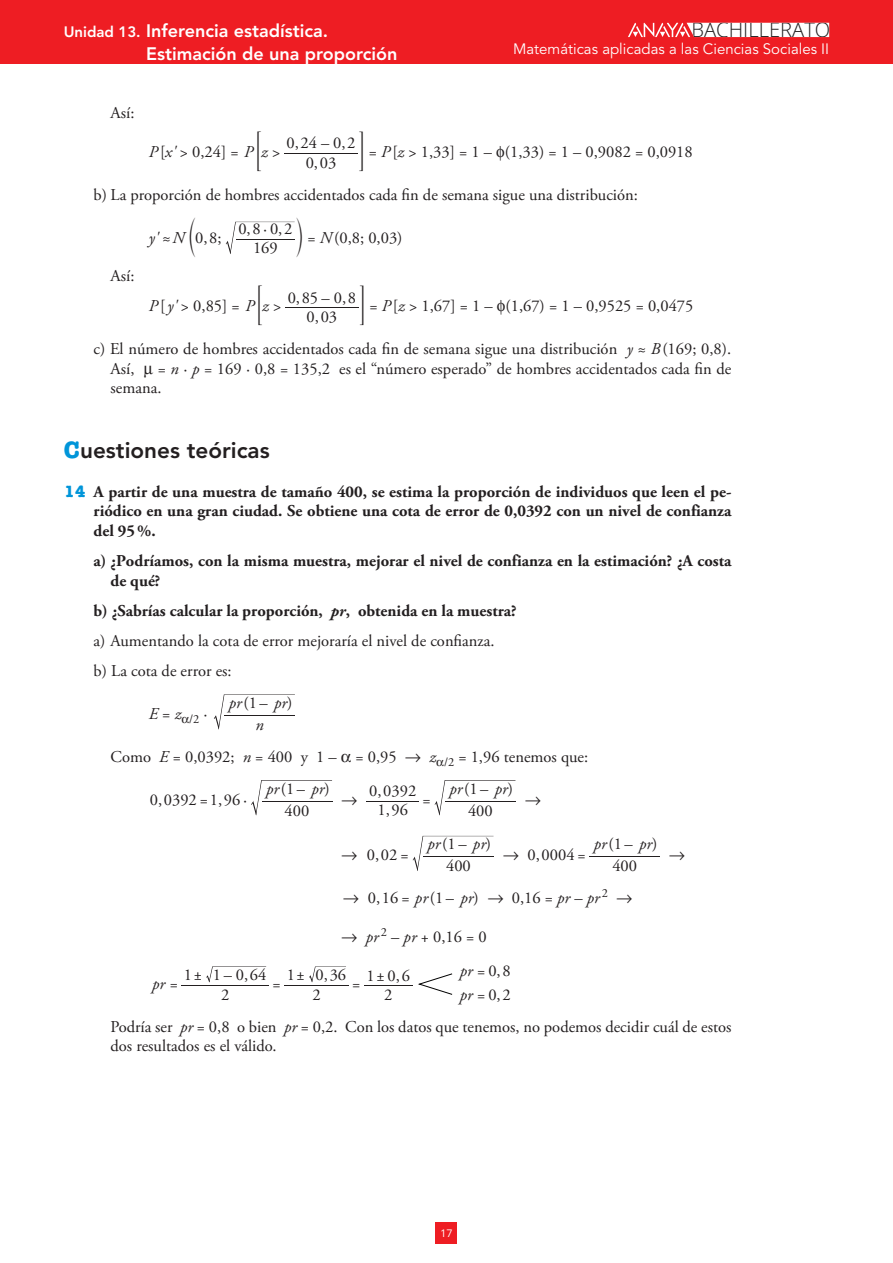
<style>
.page{position:relative;width:893px;height:1263px;background:#fff}
.page>*{position:absolute;margin:0;border:0;box-sizing:border-box;transform-origin:0 0}
.t1{font:800 22.5px "Avenir LT Std";color:#231f20}
.t2{font:300 20.25px "Open Sans";color:#231f20}
.t3{font:800 18px "Avenir LT Std";color:#fff}
.t4{font:16.5px/19.5px "Adobe Garamond Pro";color:#231f20}
.t5{font:700 16.5px/19.5px "Adobe Garamond Pro";color:#231f20;text-align:justify}
.t6{font:italic 16.5px/21.5px "Adobe Garamond Pro";color:#231f20;text-align:center}
.t7{font:16.5px "Anaya Math 1";color:#231f20}
.t8{font:16.35px "MM Variable B";color:#231f20}
.t9{font:16.2px "MM Variable A";color:#231f20;scale:1.04 1}
.t10{font:15px "Avenir LT Std";color:#fff}
.t11{font:10.5px "Open Sans";color:#fff}
.s1{font-size:15px}
.s2{font-family:"Adobe Garamond Pro";font-size:16.5px}
.s3{font-family:"MM Variable B";font-size:16.35px}
.s4{font-style:italic}
.s5{font-style:normal}
.s6{font-family:"MM Variable A";font-size:16.2px}
.s7{font-family:"American Typewriter Std";font-weight:700;font-size:24px;color:#0095d9}
.s8{font-family:"American Typewriter Std";color:#0095d9}
.s9{font-weight:700}
.s10{font-weight:700;font-style:italic}
.s11{font-family:"Anaya Math 1"}
</style>
<div class="page">
<div style="left:0;top:0;width:893px;height:64px;background:#ee1d23"></div>
<svg style="left:628px;top:22px;width:201px;height:15px"></svg>
<div style="left:436px;top:1222px;width:21px;height:21px;background:#ee1d23"></div>
<hr style="left:284px;top:153px;width:74px;height:1px;background:#231f20">
<svg style="left:226px;top:221px;width:69px;height:33px"></svg>
<hr style="left:236px;top:239px;width:59px;height:1px;background:#231f20">
<hr style="left:285px;top:308px;width:74px;height:1px;background:#231f20">
<svg style="left:214px;top:694px;width:81px;height:36px"></svg>
<hr style="left:224px;top:715px;width:71px;height:1px;background:#231f20">
<svg style="left:251px;top:780px;width:81px;height:36px"></svg>
<svg style="left:434px;top:780px;width:82px;height:36px"></svg>
<hr style="left:262px;top:801px;width:70px;height:1px;background:#231f20">
<hr style="left:367px;top:801px;width:52px;height:1px;background:#231f20">
<hr style="left:445px;top:801px;width:71px;height:1px;background:#231f20">
<svg style="left:412px;top:836px;width:82px;height:35px"></svg>
<hr style="left:423px;top:856px;width:71px;height:1px;background:#231f20">
<hr style="left:589px;top:856px;width:71px;height:1px;background:#231f20">
<svg style="left:206px;top:966px;width:60px;height:16px"></svg>
<svg style="left:309px;top:966px;width:37px;height:16px"></svg>
<hr style="left:181px;top:985px;width:88px;height:1px;background:#231f20">
<hr style="left:284px;top:985px;width:65px;height:1px;background:#231f20">
<hr style="left:364px;top:985px;width:48px;height:1px;background:#231f20">
<svg style="left:418px;top:973px;width:35px;height:22px"></svg>
<p class="t3" style="left:64px;top:20px;width:266px"><span class="s1">Unidad 13.</span> Inferencia estadística.</p>
<p class="t2" style="left:691px;top:16px;width:140px">BACHILLERATO</p>
<p class="t3" style="left:146px;top:43px;width:253px">Estimación de una proporción</p>
<p class="t10" style="left:513px;top:40px;width:318px">Matemáticas aplicadas a las Ciencias Sociales II</p>
<p class="t4" style="left:111px;top:104px;width:25px">Así:</p>
<p class="t8" style="left:256px;top:141px;width:25px">= <span class="s2">&gt;</span></p>
<p class="t4" style="left:358px;top:143px;width:337px"><span class="s3">G</span> = <span class="s4">P</span>[<span class="s4">z</span> &gt; 1,33] = 1 – (1,33) = 1 – 0,9082 = 0,0918</p>
<p class="t4" style="left:94px;top:185px;width:546px">b) La proporción de hombres accidentados cada fin de semana sigue una distribución:</p>
<p class="t6" style="left:149px;top:227px;width:70px">y' <span class="s5">≈</span>N <span class="s5">0 8</span></p>
<p class="t4" style="left:306px;top:134px;width:41px;text-indent:-19px">0 24 0,<br>0 03</p>
<p class="t4" style="left:321px;top:134px;width:36px">– 2</p>
<p class="t4" style="left:149px;top:142px;width:120px"><span class="s4">P</span>[<span class="s4">x'</span> &gt; 0,24] = <span class="s4">P z</span></p>
<p class="t4" style="left:295px;top:134px;width:6px">,</p>
<p class="t4" style="left:314px;top:153px;width:6px">,</p>
<p class="t9" style="left:189px;top:226px;width:8px">e</p>
<p class="t4" style="left:296px;top:228px;width:108px"><span class="s6">o</span> = <span class="s4">N</span>(0,8; 0,03)</p>
<p class="t4" style="left:238px;top:220px;width:55px">08 02</p>
<p class="t4" style="left:263px;top:220px;width:6px">·</p>
<p class="t4" style="left:247px;top:220px;width:6px">,</p>
<p class="t4" style="left:278px;top:220px;width:6px">,</p>
<p class="t4" style="left:253px;top:239px;width:26px">169</p>
<p class="t4" style="left:203px;top:228px;width:20px">, ;</p>
<p class="t4" style="left:111px;top:267px;width:25px">Así:</p>
<p class="t8" style="left:258px;top:295px;width:25px">= <span class="s2">&gt;</span></p>
<p class="t4" style="left:358px;top:297px;width:337px"><span class="s3">G</span> = <span class="s4">P</span>[<span class="s4">z</span> &gt; 1,67] = 1 – (1,67) = 1 – 0,9525 = 0,0475</p>
<p class="t4" style="left:111px;top:340px;width:622px;text-indent:-17px">c) El número de hombres accidentados cada fin de semana sigue una distribución <span class="s4">y</span> ≈ <span class="s4">B</span>(169; 0,8).<br>Así,</p>
<p class="t4" style="left:307px;top:289px;width:41px;text-indent:-19px">0 85 0,<br>0 03</p>
<p class="t4" style="left:322px;top:289px;width:36px">– 8</p>
<p class="t4" style="left:149px;top:297px;width:122px"><span class="s4">P</span>[<span class="s4">y'</span> &gt; 0,85] = <span class="s4">P z</span></p>
<p class="t4" style="left:296px;top:289px;width:6px">,</p>
<p class="t4" style="left:315px;top:308px;width:6px">,</p>
<p class="t4" style="left:111px;top:359px;width:622px;text-indent:47px">= <span class="s4">n</span> · <span class="s4">p</span> = 169 · 0,8 = 135,2 es el “número esperado” de hombres accidentados cada fin de semana.</p>
<h1 class="t1" style="left:64px;top:437px;width:207px"><span class="s7">C</span>uestiones teóricas</h1>
<p class="t5" style="left:94px;top:482px;width:639px;text-indent:-30px"><span class="s8">14</span> A partir de una muestra de tamaño 400, se estima la proporción de individuos que leen el pe&shy;riódico en una gran ciudad. Se obtiene una cota de error de 0,0392 con un nivel de confianza del 95%.</p>
<p class="t5" style="left:111px;top:551px;width:622px;text-indent:-17px">a) ¿Podríamos, con la misma muestra, mejorar el nivel de confianza en la estimación? ¿A costa de qué?</p>
<p class="t4" style="left:94px;top:596px;width:425px;line-height:30.2px"><span class="s9">b) ¿Sabrías calcular la proporción,</span> <span class="s10">pr</span><span class="s9">, obtenida en la muestra? </span>a) Aumentando la cota de error mejoraría el nivel de confianza.<br>b) La cota de error es:</p>
<p class="t6" style="left:149px;top:703px;width:60px">E <span class="s5">=</span> z <sub>/2</sub> <span class="s5">·</span></p>
<p class="t6" style="left:229px;top:692px;width:65px">pr <span class="s5">1 –</span> pr<span class="s5">) </span>n</p>
<p class="t4" style="left:111px;top:747px;width:479px">Como <span class="s4">E</span> = 0,0392; <span class="s4">n</span> = 400 y 1 – = 0,95 → <span class="s4">z</span> <sub>/2</sub> = 1,96 tenemos que:</p>
<p class="t4" style="left:158px;top:790px;width:6px">,</p>
<p class="t4" style="left:218px;top:790px;width:6px">,</p>
<p class="t4" style="left:243px;top:694px;width:7px">(</p>
<p class="t4" style="left:377px;top:782px;width:6px">,</p>
<p class="t6" style="left:449px;top:778px;width:65px">pr<span class="s5">(1 –</span> pr<span class="s5">)</span></p>
<p class="t6" style="left:266px;top:778px;width:65px">pr<span class="s5">(1 –</span> pr<span class="s5">)</span></p>
<p class="t4" style="left:369px;top:782px;width:49px">0 0392</p>
<p class="t4" style="left:150px;top:790px;width:99px">0 0392 1 96 ·</p>
<p class="t7" style="left:341px;top:788px;width:18px">8</p>
<p class="t7" style="left:525px;top:788px;width:18px">8</p>
<p class="t4" style="left:200px;top:790px;width:10px">=</p>
<p class="t4" style="left:422px;top:790px;width:10px">=</p>
<p class="t4" style="left:285px;top:801px;width:26px">400</p>
<p class="t4" style="left:377px;top:801px;width:32px">1 96</p>
<p class="t4" style="left:468px;top:801px;width:26px">400</p>
<p class="t4" style="left:386px;top:801px;width:6px">,</p>
<p class="t6" style="left:594px;top:834px;width:65px">pr<span class="s5">(1 –</span> pr<span class="s5">)</span></p>
<p class="t6" style="left:427px;top:834px;width:65px">pr<span class="s5">(1 –</span> pr<span class="s5">)</span></p>
<p class="t4" style="left:528px;top:846px;width:60px">0 0004 =</p>
<p class="t4" style="left:343px;top:850px;width:296px;line-height:32.1px;text-align:right">400<br><span class="s11">8</span> 0 1, 6 = <span class="s4">pr</span> – <span class="s4">pr</span>) → 0,16 = <span class="s4">pr</span> – <span class="s4">pr</span> <sup>2</sup> →</p>
<p class="t4" style="left:367px;top:846px;width:43px">0 02=</p>
<p class="t7" style="left:503px;top:844px;width:18px">8</p>
<p class="t7" style="left:669px;top:844px;width:18px">8</p>
<p class="t4" style="left:341px;top:846px;width:39px">→ ,</p>
<p class="t4" style="left:536px;top:846px;width:6px">,</p>
<p class="t4" style="left:446px;top:857px;width:26px">400</p>
<p class="t4" style="left:430px;top:889px;width:15px">(1</p>
<p class="t4" style="left:341px;top:927px;width:147px">→ <span class="s4">pr</span> <sup>2</sup> – <span class="s4">pr</span> + 0,16 = 0</p>
<p class="t4" style="left:460px;top:958px;width:52px;line-height:24.8px"><span class="s4">pr</span>=0 8 <span class="s4">pr</span>=0 2</p>
<p class="t4" style="left:111px;top:1017px;width:622px">Podría ser <span class="s4">pr</span> = 0,8 o bien <span class="s4">pr</span> = 0,2. Con los datos que tenemos, no podemos decidir cuál de estos dos resultados es el válido.</p>
<p class="t4" style="left:213px;top:966px;width:55px">1 064</p>
<p class="t4" style="left:316px;top:966px;width:32px">0 36</p>
<p class="t4" style="left:224px;top:966px;width:10px">–</p>
<p class="t4" style="left:367px;top:966px;width:45px">1 06</p>
<p class="t4" style="left:272px;top:974px;width:10px">=</p>
<p class="t4" style="left:352px;top:974px;width:10px">=</p>
<p class="t4" style="left:497px;top:958px;width:6px;line-height:24.8px">, ,</p>
<p class="t4" style="left:184px;top:966px;width:20px">1±</p>
<p class="t4" style="left:244px;top:966px;width:6px">,</p>
<p class="t4" style="left:287px;top:966px;width:43px">1± ,</p>
<p class="t4" style="left:376px;top:966px;width:25px">± ,</p>
<p class="t6" style="left:152px;top:973px;width:27px">pr <span class="s5">=</span></p>
<p class="t4" style="left:221px;top:985px;width:10px">2</p>
<p class="t4" style="left:312px;top:985px;width:10px">2</p>
<p class="t4" style="left:384px;top:985px;width:10px">2</p>
<p class="t11" style="left:440px;top:1226px;width:14px">17</p>
</div>
